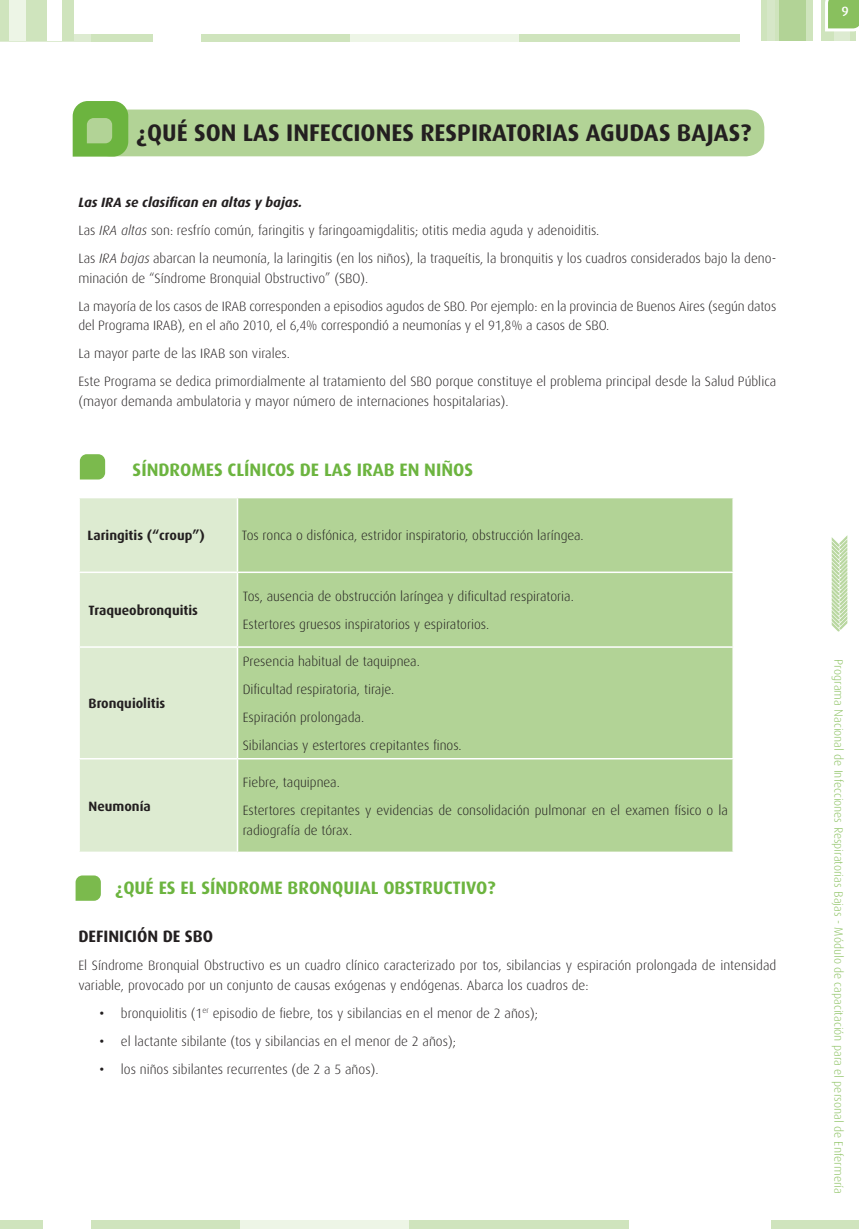
<style>
.page{position:relative;width:859px;height:1229px;background:#fff}
.page>*{position:absolute;margin:0;border:0;box-sizing:border-box;transform-origin:0 0}
.t1{font:700 24px "Dax";color:#231f20}
.t2{font:700 18px "Dax";color:#6cb43f}
.t3{font:700 16.5px "Dax";color:#231f20}
.t4{font:300 13.5px/28px "Dax";color:#231f20}
.t5{font:700 13.5px "Dax";color:#231f20}
.t6{font:500 13.5px "Dax";color:#fff}
.t7{font:300 12px "Dax";color:#89c05e}
.s1{font-weight:700;font-style:italic}
.s2{font-style:italic}
.s3{font-weight:500}
</style>
<div class="page">
<div style="left:0;top:34px;width:858px;height:7px;background:#cfe4bd"></div>
<div style="left:0;top:34px;width:91px;height:7px;background:#ddebd1"></div>
<div style="left:153px;top:34px;width:48px;height:7px;background:#fff"></div>
<div style="left:350px;top:34px;width:169px;height:7px;background:#edf5e6"></div>
<div style="left:739px;top:34px;width:119px;height:7px;background:#fff"></div>
<div style="left:0;top:0;width:74px;height:40px;background:#cfe4bd"></div>
<div style="left:9px;top:0;width:16px;height:40px;background:#edf5e6"></div>
<div style="left:47px;top:0;width:14px;height:40px;background:#fff"></div>
<div style="left:0;top:1220px;width:858px;height:8px;background:#cfe4bd"></div>
<div style="left:43px;top:1220px;width:47px;height:8px;background:#fff"></div>
<div style="left:240px;top:1220px;width:168px;height:8px;background:#edf5e6"></div>
<div style="left:628px;top:1220px;width:142px;height:8px;background:#fff"></div>
<div style="left:760px;top:0;width:98px;height:41px;background:#cfe4bd"></div>
<div style="left:778px;top:0;width:27px;height:41px;background:#b2d396"></div>
<div style="left:813px;top:0;width:7px;height:41px;background:#fff"></div>
<div style="left:834px;top:0;width:15px;height:41px;background:#ddebd1"></div>
<hr style="left:855px;top:0;width:3px;height:41px;background:#fff">
<div style="left:767px;top:0;width:7px;height:41px;background:#d6e7c8"></div>
<svg style="left:831px;top:536px;width:16px;height:95px;background:#cfe3be"></svg>
<div style="left:80px;top:498px;width:157px;height:353px;background:#ddebd1"></div>
<div style="left:238px;top:498px;width:494px;height:353px;background:#b2d396"></div>
<hr style="left:78px;top:571px;width:159px;height:2px;background:#fff">
<hr style="left:78px;top:646px;width:159px;height:1px;background:#fff">
<hr style="left:78px;top:757px;width:159px;height:2px;background:#fff">
<hr style="left:237px;top:571px;width:496px;height:2px;background:#fff">
<hr style="left:237px;top:646px;width:496px;height:1px;background:#fff">
<hr style="left:237px;top:757px;width:496px;height:2px;background:#fff">
<div style="left:92px;top:109px;width:672px;height:47px;background:#b2d396;border-radius:18px"></div>
<svg style="left:73px;top:101px;width:55px;height:56px"></svg>
<svg style="left:80px;top:454px;width:25px;height:25px"></svg>
<svg style="left:75px;top:875px;width:26px;height:25px"></svg>
<svg style="left:825px;top:0;width:34px;height:33px"></svg>
<h1 class="t1" style="left:136px;top:119px;width:616px">¿QUÉ SON LAS INFECCIONES RESPIRATORIAS AGUDAS BAJAS?</h1>
<p class="t4" style="left:78px;top:188px;width:699px"><span class="s1">Las IRA se clasifican en altas y bajas.<br></span>Las <span class="s2">IRA altas</span> son: resfrío común, faringitis y faringoamigdalitis; otitis media aguda y adenoiditis.<br>Las <span class="s2">IRA bajas</span> abarcan la neumonía, la laringitis (en los niños), la traqueítis, la bronquitis y los cuadros considerados bajo la deno-</p>
<p class="t4" style="left:78px;top:264px;width:699px">minación de “Síndrome Bronquial Obstructivo” (SBO).<br>La mayoría de los casos de IRAB corresponden a episodios agudos de SBO. Por ejemplo: en la provincia de Buenos Aires (según datos</p>
<p class="t4" style="left:78px;top:311px;width:699px">del Programa IRAB), en el año 2010, el 6,4% correspondió a neumonías y el 91,8% a casos de SBO.<br>La mayor parte de las IRAB son virales.<br>Este Programa se dedica primordialmente al tratamiento del SBO porque constituye el problema principal desde la Salud Pública</p>
<p class="t4" style="left:78px;top:387px;width:431px">(mayor demanda ambulatoria y mayor número de internaciones hospitalarias).</p>
<h2 class="t2" style="left:133px;top:459px;width:342px">SÍNDROMES CLÍNICOS DE LAS IRAB EN NIÑOS</h2>
<p class="t5" style="left:88px;top:528px;width:119px">Laringitis (“croup”)</p>
<p class="t4" style="left:242px;top:521px;width:343px">Tos ronca o disfónica, estridor inspiratorio, obstrucción laríngea.</p>
<p class="t5" style="left:89px;top:602px;width:111px">Traqueobronquitis</p>
<p class="t5" style="left:89px;top:695px;width:78px">Bronquiolitis</p>
<p class="t5" style="left:89px;top:798px;width:64px">Neumonía</p>
<p class="t4" style="left:243px;top:582px;width:332px">Tos, ausencia de obstrucción laríngea y dificultad respiratoria.<br>Estertores gruesos inspiratorios y espiratorios.</p>
<p class="t4" style="left:243px;top:647px;width:220px">Presencia habitual de taquipnea.<br>Dificultad respiratoria, tiraje.<br>Espiración prolongada.<br>Sibilancias y estertores crepitantes finos.</p>
<p class="t4" style="left:243px;top:768px;width:486px">Fiebre, taquipnea.<br>Estertores crepitantes y evidencias de consolidación pulmonar en el examen físico o la</p>
<p class="t4" style="left:243px;top:815px;width:111px">radiografía de tórax.</p>
<h2 class="t2" style="left:115px;top:877px;width:381px">¿QUÉ ES EL SÍNDROME BRONQUIAL OBSTRUCTIVO?</h2>
<p class="t3" style="left:78px;top:926px;width:33px">Definici</p>
<p class="t3" style="left:137px;top:926px;width:77px">ón de SBO</p>
<p class="t4" style="left:78px;top:955px;width:699px;line-height:19.5px">El Síndrome Bronquial Obstructivo es un cuadro clínico caracterizado por tos, sibilancias y espiración prolongada de intensidad variable, provocado por un conjunto de causas exógenas y endógenas. Abarca los cuadros de:</p>
<p class="t4" style="left:100px;top:998px;width:439px"><span class="s3">•</span> bronquiolitis (1<sup>er</sup> episodio de fiebre, tos y sibilancias en el menor de 2 años);</p>
<p class="t4" style="left:100px;top:1026px;width:357px"><span class="s3">•</span> el lactante sibilante (tos y sibilancias en el menor de 2 años);</p>
<p class="t4" style="left:100px;top:1054px;width:280px"><span class="s3">•</span> los niños sibilantes recurrentes (de 2 a 5 años).</p>
<p class="t6" style="left:840px;top:4px;width:9px">9</p>
<p class="t7" style="left:844px;top:659px;width:535px;rotate:90deg">Programa Nacional de Infecciones Respiratorias Bajas - Módulo de capacitación para el personal de Enfermería</p>
</div>
